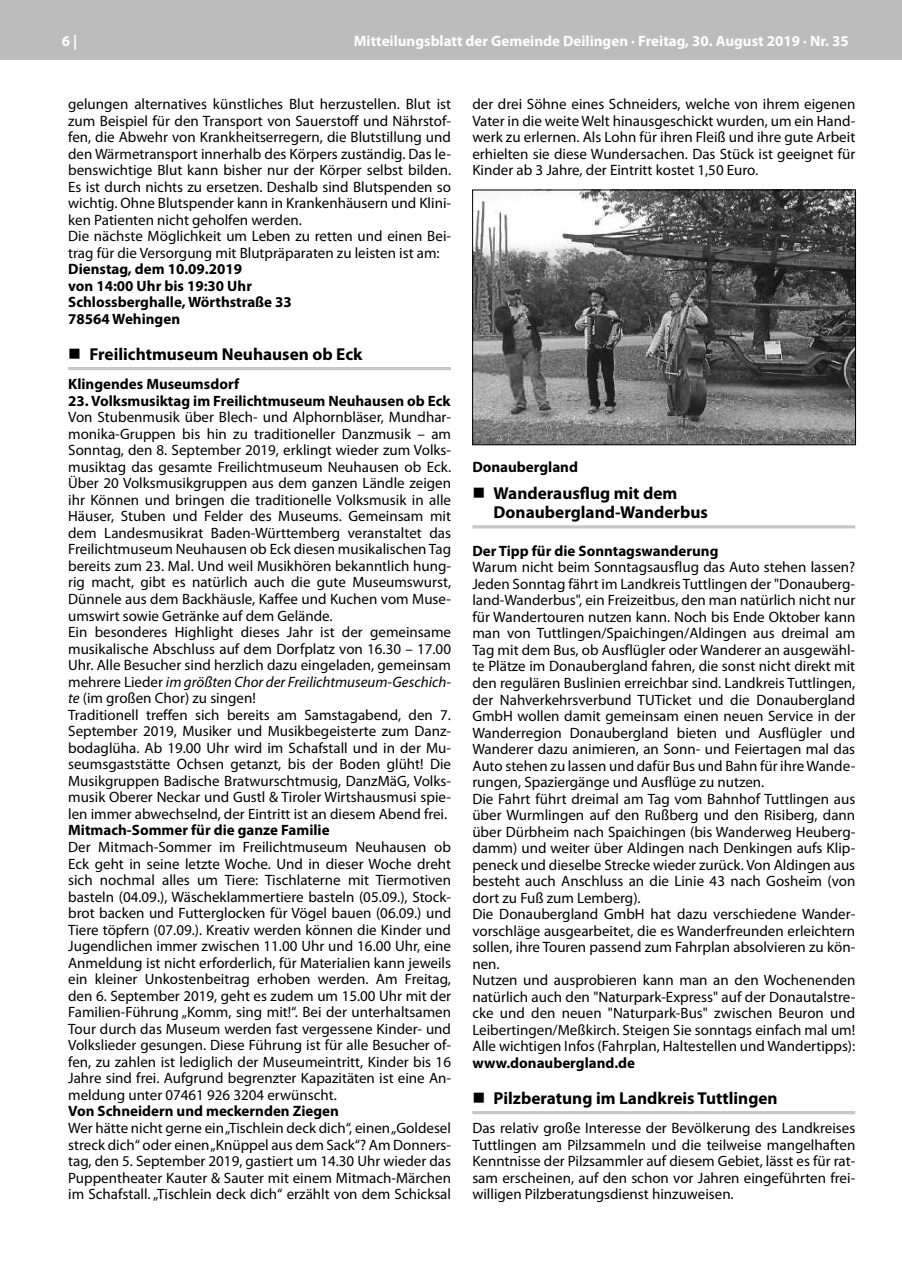
<style>
.page{position:relative;width:902px;height:1280px;background:#fff}
.page>*{position:absolute;margin:0;border:0;box-sizing:border-box;transform-origin:0 0}
.t1{font:700 17.25px/18.8px "Myriad Pro";color:#000}
.t2{font:15px/16.5px "Myriad Pro";color:#000;text-align:justify}
.t3{font:700 15px/16.5px "Myriad Pro";color:#000}
.t4{font:700 15px "Myriad Pro";color:#fff}
.s1{font-style:italic}
</style>
<div class="page">
<div style="left:0;top:0;width:901px;height:60px;background:#bcbcbc"></div>
<hr style="left:68px;top:367px;width:383px;height:3px;background:#c6c6c6">
<hr style="left:472px;top:525px;width:383px;height:3px;background:#c6c6c6">
<hr style="left:472px;top:1111px;width:383px;height:3px;background:#c6c6c6">
<img style="left:474px;top:192px;width:379px;height:251px">
<div style="left:472px;top:190px;width:383px;height:255px;border:1px solid #000"></div>
<p class="t4" style="left:62px;top:31px;width:17px">6 |</p>
<p class="t4" style="left:354px;top:31px;width:496px">Mitteilungsblatt der Gemeinde Deilingen · Freitag, 30. August 2019 · Nr. 35</p>
<p class="t2" style="left:68px;top:96px;width:384px;text-align:left">gelungen alternatives künstliches Blut herzustellen. Blut ist zum Beispiel für den Transport von Sauerstoff und Nährstof&shy;fen, die Abwehr von Krankheitserregern, die Blutstillung und den Wärmetransport innerhalb des Körpers zuständig. Das le&shy;benswichtige Blut kann bisher nur der Körper selbst bilden.<br>Es ist durch nichts zu ersetzen. Deshalb sind Blutspenden so wichtig. Ohne Blutspender kann in Krankenhäusern und Klini&shy;ken Patienten nicht geholfen werden.<br>Die nächste Möglichkeit um Leben zu retten und einen Bei&shy;trag für die Versorgung mit Blutpräparaten zu leisten ist am:</p>
<p class="t3" style="left:68px;top:261px;width:225px">Dienstag, dem 10.09.2019<br>von 14:00 Uhr bis 19:30 Uhr<br>Schlossberghalle, Wörthstraße 33<br>78564 Wehingen</p>
<p class="t1" style="left:89px;top:344px;width:274px">Freilichtmuseum Neuhausen ob Eck</p>
<p class="t3" style="left:68px;top:375px;width:172px">Klingendes Museumsdorf</p>
<p class="t3" style="left:68px;top:392px;width:384px">23. Volksmusiktag im Freilichtmuseum Neuhausen ob Eck</p>
<p class="t2" style="left:68px;top:409px;width:384px;text-align:left">Von Stubenmusik über Blech- und Alphornbläser, Mundhar&shy;monika-Gruppen bis hin zu traditioneller Danzmusik – am Sonntag, den 8. September 2019, erklingt wieder zum Volks&shy;musiktag das gesamte Freilichtmuseum Neuhausen ob Eck.<br>Über 20 Volksmusikgruppen aus dem ganzen Ländle zeigen ihr Können und bringen die traditionelle Volksmusik in alle Häuser, Stuben und Felder des Museums. Gemeinsam mit dem Landesmusikrat Baden-Württemberg veranstaltet das Freilichtmuseum Neuhausen ob Eck diesen musikalischen Tag bereits zum 23. Mal. Und weil Musikhören bekanntlich hung&shy;rig macht, gibt es natürlich auch die gute Museumswurst, Dünnele aus dem Backhäusle, Kaffee und Kuchen vom Muse&shy;umswirt sowie Getränke auf dem Gelände.<br>Ein besonderes Highlight dieses Jahr ist der gemeinsame musikalische Abschluss auf dem Dorfplatz von 16.30 – 17.00<br>Uhr. Alle Besucher sind herzlich dazu eingeladen, gemeinsam mehrere Lieder <span class="s1">im größten Chor der Freilichtmuseum-Geschich&shy;te</span> (im großen Chor) zu singen!<br>Traditionell treffen sich bereits am Samstagabend, den 7.<br>September 2019, Musiker und Musikbegeisterte zum Danz&shy;bodaglüha. Ab 19.00 Uhr wird im Schafstall und in der Mu&shy;seumsgaststätte Ochsen getanzt, bis der Boden glüht! Die Musikgruppen Badische Bratwurschtmusig, DanzMäG, Volks&shy;musik Oberer Neckar und Gustl &amp; Tiroler Wirtshausmusi spie&shy;len immer abwechselnd, der Eintritt ist an diesem Abend frei.</p>
<p class="t3" style="left:68px;top:822px;width:263px">Mitmach-Sommer für die ganze Familie</p>
<p class="t2" style="left:68px;top:838px;width:384px">Der Mitmach-Sommer im Freilichtmuseum Neuhausen ob Eck geht in seine letzte Woche. Und in dieser Woche dreht sich nochmal alles um Tiere: Tischlaterne mit Tiermotiven basteln (04.09.), Wäscheklammertiere basteln (05.09.), Stock&shy;brot backen und Futterglocken für Vögel bauen (06.09.) und Tiere töpfern (07.09.). Kreativ werden können die Kinder und Jugendlichen immer zwischen 11.00 Uhr und 16.00 Uhr, eine Anmeldung ist nicht erforderlich, für Materialien kann jeweils ein kleiner Unkostenbeitrag erhoben werden. Am Freitag, den 6. September 2019, geht es zudem um 15.00 Uhr mit der Familien-Führung „Komm, sing mit!“. Bei der unterhaltsamen Tour durch das Museum werden fast vergessene Kinder- und Volkslieder gesungen. Diese Führung ist für alle Besucher of&shy;fen, zu zahlen ist lediglich der Museumeintritt, Kinder bis 16<br>Jahre sind frei. Aufgrund begrenzter Kapazitäten ist eine An&shy;meldung unter 07461 926 3204 erwünscht.</p>
<p class="t3" style="left:68px;top:1103px;width:272px">Von Schneidern und meckernden Ziegen</p>
<p class="t2" style="left:68px;top:1119px;width:384px">Wer hätte nicht gerne ein „Tischlein deck dich“, einen „Goldesel streck dich“ oder einen „Knüppel aus dem Sack“? Am Donners&shy;tag, den 5. September 2019, gastiert um 14.30 Uhr wieder das Puppentheater Kauter &amp; Sauter mit einem Mitmach-Märchen im Schafstall. „Tischlein deck dich“ erzählt von dem Schicksal</p>
<p class="t2" style="left:472px;top:96px;width:384px">der drei Söhne eines Schneiders, welche von ihrem eigenen Vater in die weite Welt hinausgeschickt wurden, um ein Hand&shy;werk zu erlernen. Als Lohn für ihren Fleiß und ihre gute Arbeit erhielten sie diese Wundersachen. Das Stück ist geeignet für Kinder ab 3 Jahre, der Eintritt kostet 1,50 Euro.</p>
<p class="t3" style="left:472px;top:458px;width:107px">Donaubergland</p>
<p class="t1" style="left:493px;top:483px;width:216px">Wanderausflug mit dem<br>Donaubergland-Wanderbus</p>
<p class="t3" style="left:472px;top:542px;width:247px">Der Tipp für die Sonntagswanderung</p>
<p class="t2" style="left:472px;top:559px;width:384px;text-align:left">Warum nicht beim Sonntagsausflug das Auto stehen lassen?<br>Jeden Sonntag fährt im Landkreis Tuttlingen der "Donauberg&shy;land-Wanderbus", ein Freizeitbus, den man natürlich nicht nur für Wandertouren nutzen kann. Noch bis Ende Oktober kann man von Tuttlingen/Spaichingen/Aldingen aus dreimal am Tag mit dem Bus, ob Ausflügler oder Wanderer an ausgewähl&shy;te Plätze im Donaubergland fahren, die sonst nicht direkt mit den regulären Buslinien erreichbar sind. Landkreis Tuttlingen, der Nahverkehrsverbund TUTicket und die Donaubergland GmbH wollen damit gemeinsam einen neuen Service in der Wanderregion Donaubergland bieten und Ausflügler und Wanderer dazu animieren, an Sonn- und Feiertagen mal das Auto stehen zu lassen und dafür Bus und Bahn für ihre Wande&shy;rungen, Spaziergänge und Ausflüge zu nutzen.<br>Die Fahrt führt dreimal am Tag vom Bahnhof Tuttlingen aus über Wurmlingen auf den Rußberg und den Risiberg, dann über Dürbheim nach Spaichingen (bis Wanderweg Heuberg&shy;damm) und weiter über Aldingen nach Denkingen aufs Klip&shy;peneck und dieselbe Strecke wieder zurück. Von Aldingen aus besteht auch Anschluss an die Linie 43 nach Gosheim (von dort zu Fuß zum Lemberg).<br>Die Donaubergland GmbH hat dazu verschiedene Wander&shy;vorschläge ausgearbeitet, die es Wanderfreunden erleichtern sollen, ihre Touren passend zum Fahrplan absolvieren zu kön&shy;nen.<br>Nutzen und ausprobieren kann man an den Wochenenden natürlich auch den "Naturpark-Express" auf der Donautalstre&shy;cke und den neuen "Naturpark-Bus" zwischen Beuron und Leibertingen/Meßkirch. Steigen Sie sonntags einfach mal um!<br>Alle wichtigen Infos (Fahrplan, Haltestellen und Wandertipps):</p>
<p class="t3" style="left:472px;top:1054px;width:164px">www.donaubergland.de</p>
<p class="t1" style="left:493px;top:1088px;width:285px">Pilzberatung im Landkreis Tuttlingen</p>
<p class="t2" style="left:472px;top:1119px;width:384px">Das relativ große Interesse der Bevölkerung des Landkreises Tuttlingen am Pilzsammeln und die teilweise mangelhaften Kenntnisse der Pilzsammler auf diesem Gebiet, lässt es für rat&shy;sam erscheinen, auf den schon vor Jahren eingeführten frei&shy;willigen Pilzberatungsdienst hinzuweisen.</p>
</div>
